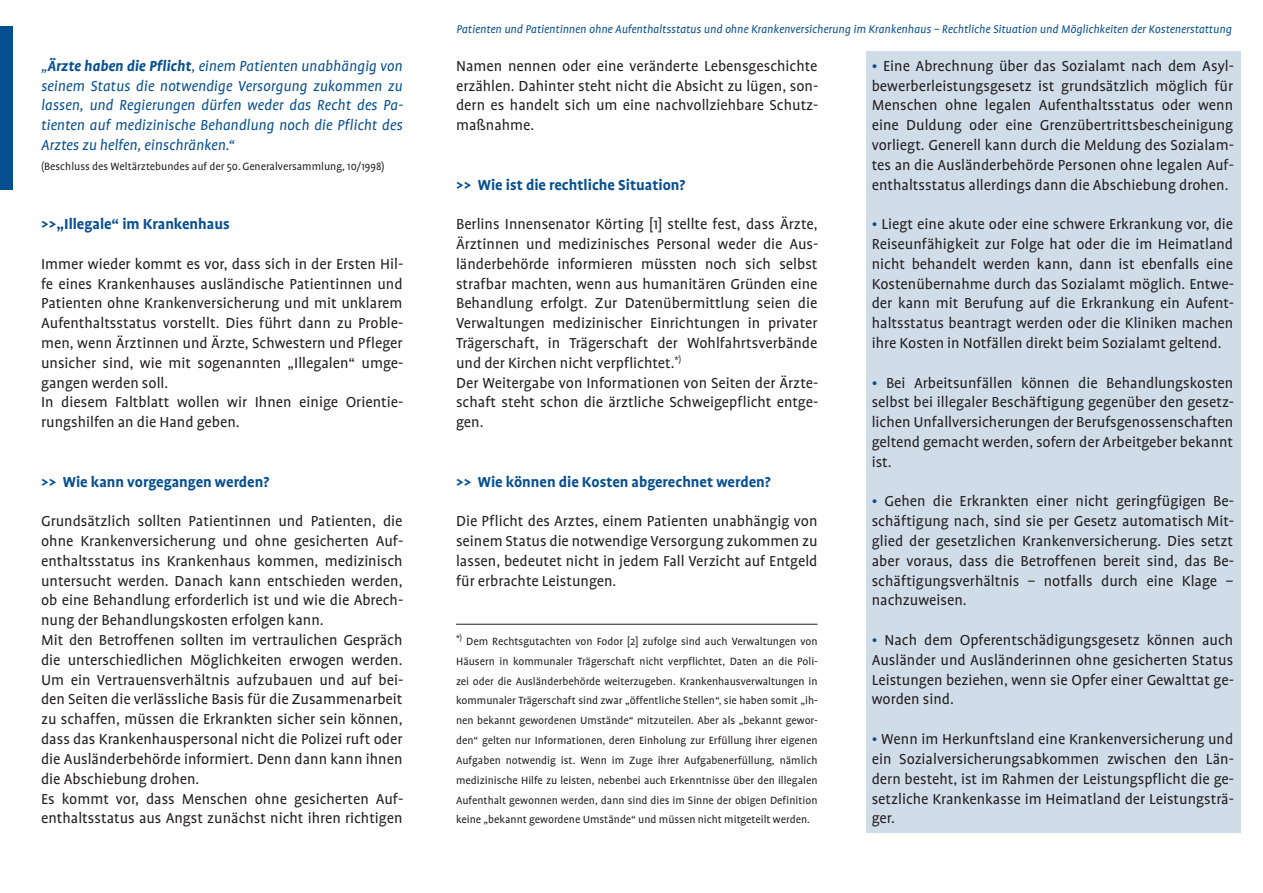
<style>
.page{position:relative;width:1263px;height:893px;background:#fff}
.page>*{position:absolute;margin:0;border:0;box-sizing:border-box;transform-origin:0 0}
.Fließtext{font:16.5px/19.8px "Profile";color:#231f20;text-align:justify}
.Zitat{font:italic 16.5px/19.8px "Profile";color:#064f91;text-align:justify}
.Überschriften{font:700 16.5px "Profile";color:#064f91}
.t1{font:italic 12.75px "Profile";color:#064f91}
.Fließtext-2{font:12px/19.8px "Profile";color:#231f20;text-align:justify}
.Quellen{font:12px "Profile";color:#231f20}
.s1{font-weight:700}
.s2{color:#064f91}
</style>
<div class="page">
<div style="left:866px;top:51px;width:375px;height:781px;background:#d0dde9"></div>
<hr style="left:456px;top:624px;width:361px;height:1px;background:#231f20">
<div style="left:0;top:27px;width:13px;height:163px;background:#064f91"></div>
<p class="Zitat" style="left:41px;top:56px;width:364px">„<span class="s1">Ärzte haben die Pflicht</span>, einem Patienten unabhängig von seinem Status die notwendige Versorgung zukommen zu lassen, und Regierungen dürfen weder das Recht des Pa&shy;tienten auf medizinische Behandlung noch die Pflicht des Arztes zu helfen, einschränken.“</p>
<p class="Quellen" style="left:41px;top:160px;width:345px">(Beschluss des Weltärztebundes auf der 50. Generalversammlung, 10/1998)</p>
<p class="Überschriften" style="left:41px;top:215px;width:190px">&gt;&gt;„Illegale“ im Krankenhaus</p>
<p class="Fließtext" style="left:41px;top:254px;width:364px">Immer wieder kommt es vor, dass sich in der Ersten Hil&shy;fe eines Krankenhauses ausländische Patientinnen und Patienten ohne Krankenversicherung und mit unklarem Aufenthaltsstatus vorstellt. Dies führt dann zu Proble&shy;men, wenn Ärztinnen und Ärzte, Schwestern und Pfleger unsicher sind, wie mit sogenannten „Illegalen“ umge&shy;gangen werden soll.</p>
<p class="Fließtext" style="left:41px;top:393px;width:364px">In diesem Faltblatt wollen wir Ihnen einige Orientie&shy;rungshilfen an die Hand geben.</p>
<p class="Überschriften" style="left:41px;top:473px;width:230px">&gt;&gt; Wie kann vorgegangen werden?</p>
<p class="Fließtext" style="left:41px;top:511px;width:364px">Grundsätzlich sollten Patientinnen und Patienten, die ohne Krankenversicherung und ohne gesicherten Auf&shy;enthaltsstatus ins Krankenhaus kommen, medizinisch untersucht werden. Danach kann entschieden werden, ob eine Behandlung erforderlich ist und wie die Abrech&shy;nung der Behandlungskosten erfolgen kann.</p>
<p class="Fließtext" style="left:41px;top:630px;width:364px">Mit den Betroffenen sollten im vertraulichen Gespräch die unterschiedlichen Möglichkeiten erwogen werden.<br>Um ein Vertrauensverhältnis aufzubauen und auf bei&shy;den Seiten die verlässliche Basis für die Zusammenarbeit zu schaffen, müssen die Erkrankten sicher sein können, dass das Krankenhauspersonal nicht die Polizei ruft oder die Ausländerbehörde informiert. Denn dann kann ihnen die Abschiebung drohen.</p>
<p class="Fließtext" style="left:41px;top:789px;width:364px">Es kommt vor, dass Menschen ohne gesicherten Auf&shy;enthaltsstatus aus Angst zunächst nicht ihren richtigen</p>
<p class="t1" style="left:456px;top:23px;width:777px">Patienten und Patientinnen ohne Aufenthaltsstatus und ohne Krankenversicherung im Krankenhaus – Rechtliche Situation und Möglichkeiten der Kostenerstattung</p>
<p class="Fließtext" style="left:456px;top:56px;width:364px">Namen nennen oder eine veränderte Lebensgeschichte erzählen. Dahinter steht nicht die Absicht zu lügen, son&shy;dern es handelt sich um eine nachvollziehbare Schutz&shy;maßnahme.</p>
<p class="Überschriften" style="left:456px;top:176px;width:231px">&gt;&gt; Wie ist die rechtliche Situation?</p>
<p class="Fließtext" style="left:456px;top:214px;width:364px">Berlins Innensenator Körting [1] stellte fest, dass Ärzte, Ärztinnen und medizinisches Personal weder die Aus&shy;länderbehörde informieren müssten noch sich selbst strafbar machten, wenn aus humanitären Gründen eine Behandlung erfolgt. Zur Datenübermittlung seien die Verwaltungen medizinischer Einrichtungen in privater Trägerschaft, in Trägerschaft der Wohlfahrtsverbände und der Kirchen nicht verpflichtet.<sup>*)</sup></p>
<p class="Fließtext" style="left:456px;top:373px;width:364px">Der Weitergabe von Informationen von Seiten der Ärzte&shy;schaft steht schon die ärztliche Schweigepflicht entge&shy;gen.</p>
<p class="Überschriften" style="left:456px;top:473px;width:316px">&gt;&gt; Wie können die Kosten abgerechnet werden?</p>
<p class="Fließtext" style="left:456px;top:511px;width:363px">Die Pflicht des Arztes, einem Patienten unabhängig von seinem Status die notwendige Versorgung zukommen zu lassen, bedeutet nicht in jedem Fall Verzicht auf Entgeld für erbrachte Leistungen.</p>
<p class="Fließtext-2" style="left:456px;top:632px;width:364px"><sup>*)</sup> Dem Rechtsgutachten von Fodor [2] zufolge sind auch Verwaltungen von Häusern in kommunaler Trägerschaft nicht verpflichtet, Daten an die Poli&shy;zei oder die Ausländerbehörde weiterzugeben. Krankenhausverwaltungen in kommunaler Trägerschaft sind zwar „öffentliche Stellen“, sie haben somit „ih&shy;nen bekannt gewordenen Umstände“ mitzuteilen. Aber als „bekannt gewor&shy;den“ gelten nur Informationen, deren Einholung zur Erfüllung ihrer eigenen Aufgaben notwendig ist. Wenn im Zuge ihrer Aufgabenerfüllung, nämlich medizinische Hilfe zu leisten, nebenbei auch Erkenntnisse über den illegalen Aufenthalt gewonnen werden, dann sind dies im Sinne der obigen Definition keine „bekannt gewordene Umstände“ und müssen nicht mitgeteilt werden.</p>
<p class="Fließtext" style="left:872px;top:56px;width:364px"><span class="s2">•</span> Eine Abrechnung über das Sozialamt nach dem Asyl&shy;bewerberleistungsgesetz ist grundsätzlich möglich für Menschen ohne legalen Aufenthaltsstatus oder wenn eine Duldung oder eine Grenzübertrittsbescheinigung vorliegt. Generell kann durch die Meldung des Sozialam&shy;tes an die Ausländerbehörde Personen ohne legalen Auf&shy;enthaltsstatus allerdings dann die Abschiebung drohen.</p>
<p class="Fließtext" style="left:872px;top:214px;width:364px"><span class="s2">•</span> Liegt eine akute oder eine schwere Erkrankung vor, die Reiseunfähigkeit zur Folge hat oder die im Heimatland nicht behandelt werden kann, dann ist ebenfalls eine Kostenübernahme durch das Sozialamt möglich. Entwe&shy;der kann mit Berufung auf die Erkrankung ein Aufent&shy;haltsstatus beantragt werden oder die Kliniken machen ihre Kosten in Notfällen direkt beim Sozialamt geltend.</p>
<p class="Fließtext" style="left:872px;top:373px;width:364px"><span class="s2">•</span> Bei Arbeitsunfällen können die Behandlungskosten selbst bei illegaler Beschäftigung gegenüber den gesetz&shy;lichen Unfallversicherungen der Berufsgenossenschaften geltend gemacht werden, sofern der Arbeitgeber bekannt ist.</p>
<p class="Fließtext" style="left:872px;top:492px;width:364px"><span class="s2">•</span> Gehen die Erkrankten einer nicht geringfügigen Be&shy;schäftigung nach, sind sie per Gesetz automatisch Mit&shy;glied der gesetzlichen Krankenversicherung. Dies setzt aber voraus, dass die Betroffenen bereit sind, das Be&shy;schäftigungsverhältnis – notfalls durch eine Klage – nachzuweisen.</p>
<p class="Fließtext" style="left:872px;top:630px;width:364px"><span class="s2">•</span> Nach dem Opferentschädigungsgesetz können auch Ausländer und Ausländerinnen ohne gesicherten Status Leistungen beziehen, wenn sie Opfer einer Gewalttat ge&shy;worden sind.</p>
<p class="Fließtext" style="left:872px;top:729px;width:364px"><span class="s2">•</span> Wenn im Herkunftsland eine Krankenversicherung und ein Sozialversicherungsabkommen zwischen den Län&shy;dern besteht, ist im Rahmen der Leistungspflicht die ge&shy;setzliche Krankenkasse im Heimatland der Leistungsträ&shy;ger.</p>
</div>
